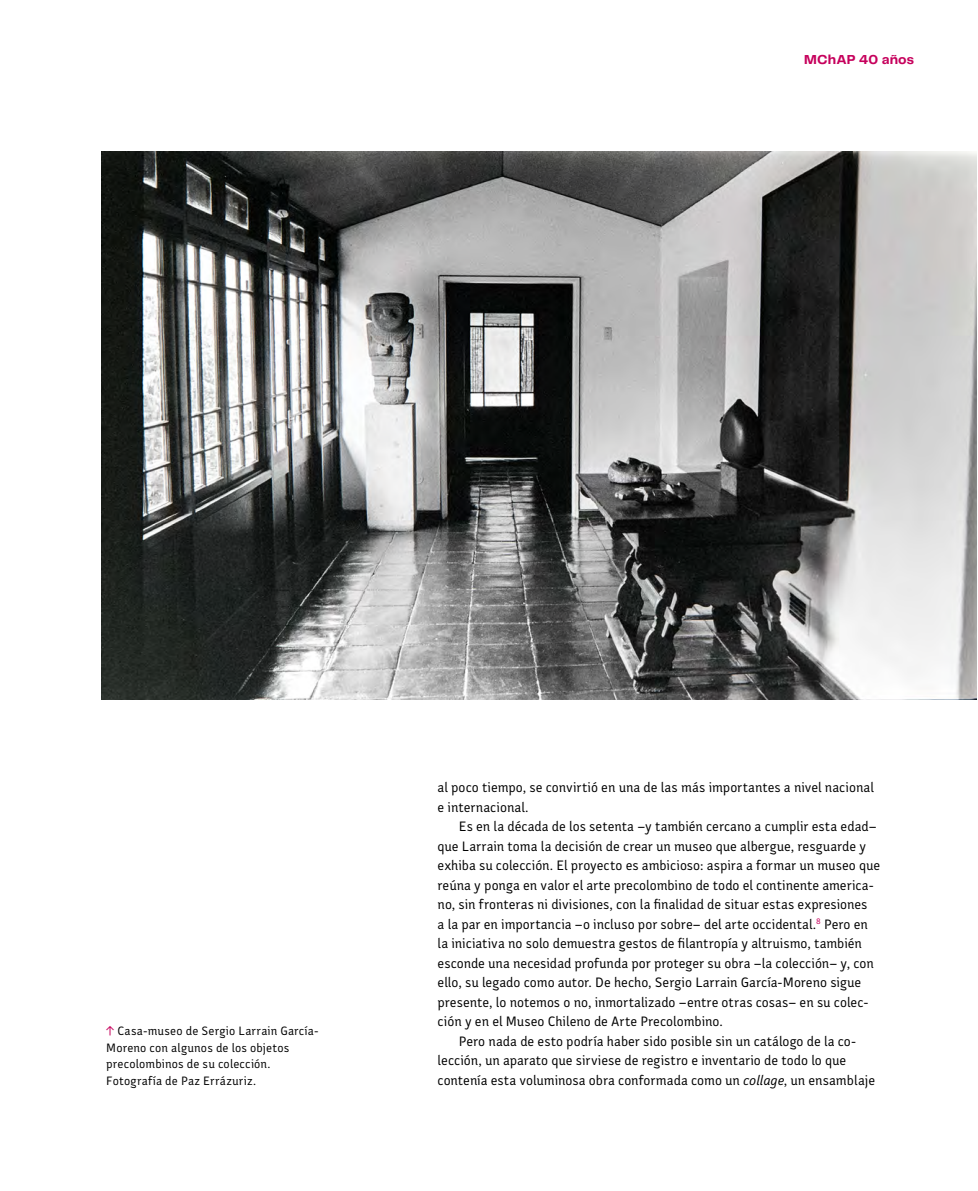
<style>
.page{position:relative;width:978px;height:1191px;background:#fff}
.page>*{position:absolute;margin:0;border:0;box-sizing:border-box;transform-origin:0 0}
.t1{font:13.5px/19.5px "Costanera";color:#000}
.t2{font:700 13.5px "Telegraf";letter-spacing:.015em;color:#c6005c}
.t3{font:12px/16.5px "Costanera";letter-spacing:.015em;color:#000}
.s1{color:#c6005c}
.s2{font-style:italic}
</style>
<div class="page">
<img style="left:101px;top:151px;width:875px;height:548px">
<p class="t2" style="left:804px;top:50px;width:112px">MChAP 40 años</p>
<p class="t3" style="left:106px;top:1022px;width:214px"><span class="s1">↑</span> Casa-museo de Sergio Larrain García-Moreno con algunos de los objetos precolombinos de su colección.<br>Fotografía de Paz Errázuriz.</p>
<p class="t1" style="left:438px;top:777px;width:438px">al poco tiempo, se convirtió en una de las más importantes a nivel nacional e internacional.</p>
<p class="t1" style="left:459px;top:816px;width:419px">Es en la década de los setenta –y también cercano a cumplir esta edad–</p>
<p class="t1" style="left:438px;top:836px;width:430px">que Larrain toma la decisión de crear un museo que albergue, resguarde y</p>
<p class="t1" style="left:438px;top:855px;width:444px">exhiba su colección. El proyecto es ambicioso: aspira a formar un museo que</p>
<p class="t1" style="left:438px;top:875px;width:438px">reúna y ponga en valor el arte precolombino de todo el continente america-</p>
<p class="t1" style="left:438px;top:894px;width:431px">no, sin fronteras ni divisiones, con la finalidad de situar estas expresiones</p>
<p class="t1" style="left:438px;top:914px;width:432px">a la par en importancia –o incluso por sobre– del arte occidental.<sup>8</sup> Pero en</p>
<p class="t1" style="left:438px;top:933px;width:426px">la iniciativa no solo demuestra gestos de filantropía y altruismo, también</p>
<p class="t1" style="left:438px;top:953px;width:438px">esconde una necesidad profunda por proteger su obra –la colección– y, con</p>
<p class="t1" style="left:438px;top:972px;width:425px">ello, su legado como autor. De hecho, Sergio Larrain García-Moreno sigue</p>
<p class="t1" style="left:438px;top:992px;width:432px">presente, lo notemos o no, inmortalizado –entre otras cosas– en su colec-</p>
<p class="t1" style="left:438px;top:1011px;width:287px">ción y en el Museo Chileno de Arte Precolombino.</p>
<p class="t1" style="left:459px;top:1031px;width:399px">Pero nada de esto podría haber sido posible sin un catálogo de la co-</p>
<p class="t1" style="left:438px;top:1050px;width:410px">lección, un aparato que sirviese de registro e inventario de todo lo que</p>
<p class="t1" style="left:438px;top:1070px;width:439px">contenía esta voluminosa obra conformada como un <span class="s2">collage</span>, un ensamblaje</p>
</div>
